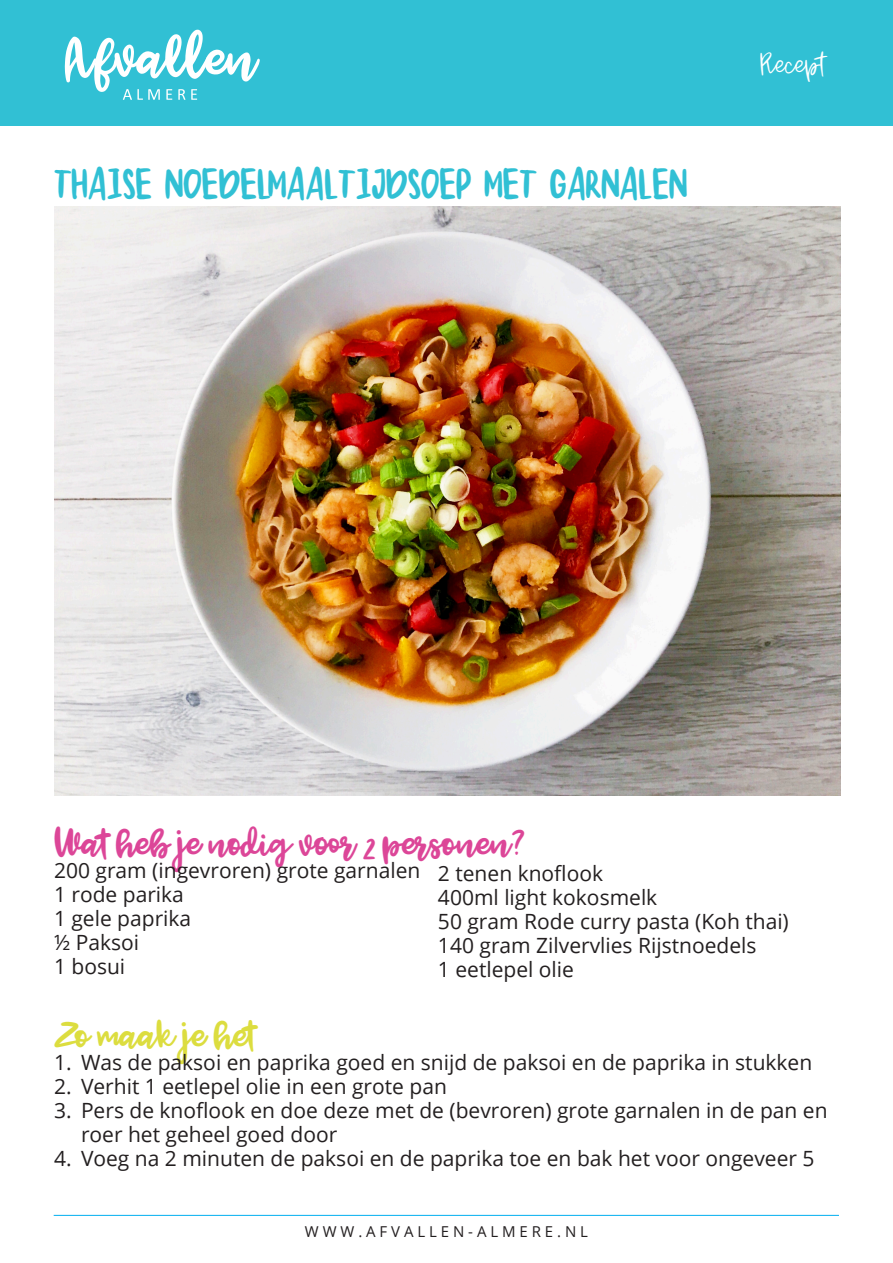
<style>
.page{position:relative;width:893px;height:1263px;background:#fff}
.page>*{position:absolute;margin:0;border:0;box-sizing:border-box;transform-origin:0 0}
.t1{font:42px "Jenthill Caps";color:#31c0d4}
.t2{font:36px "Jenthill";color:#dc4698}
.t3{font:36px "Jenthill";color:#dcdd3f}
.t4{font:300 28.5px "Jenthill";color:#fff}
.t5{font:21px/24px "Open Sans";color:#231f20}
.t6{font:15px "Open Sans";color:#231f20}
</style>
<div class="page">
<div style="left:0;top:0;width:893px;height:126px;background:#31c0d4"></div>
<svg style="left:65px;top:30px;width:195px;height:70px"></svg>
<img style="left:54px;top:206px;width:787px;height:589px">
<hr style="left:54px;top:1215px;width:785px;height:1px;background:#00aeef">
<p class="t1" style="left:54px;top:157px;width:635px">THAISE NOEDELMAALTIJDSOEP MET GARNALEN</p>
<h3 class="t4" style="left:760px;top:46px;width:67px">Recept</h3>
<p class="t2" style="left:54px;top:820px;width:472px">Wat heb je nodig voor 2 personen?</p>
<p class="t5" style="left:54px;top:858px;width:368px">200 gram (ingevroren) grote garnalen</p>
<p class="t5" style="left:54px;top:882px;width:131px">1 rode parika</p>
<p class="t5" style="left:54px;top:906px;width:139px">1 gele paprika</p>
<p class="t5" style="left:54px;top:930px;width:87px">½ Paksoi</p>
<p class="t5" style="left:54px;top:954px;width:73px">1 bosui</p>
<p class="t5" style="left:438px;top:860px;width:167px">2 tenen knoflook</p>
<p class="t5" style="left:438px;top:884px;width:221px">400ml light kokosmelk</p>
<p class="t5" style="left:438px;top:908px;width:352px">50 gram Rode curry pasta (Koh thai)</p>
<p class="t5" style="left:438px;top:932px;width:320px">140 gram Zilvervlies Rijstnoedels</p>
<p class="t5" style="left:438px;top:956px;width:138px">1 eetlepel olie</p>
<p class="t3" style="left:54px;top:1012px;width:203px">Zo maak je het</p>
<p class="t5" style="left:54px;top:1050px;width:760px">1. Was de paksoi en paprika goed en snijd de paksoi en de paprika in stukken</p>
<p class="t5" style="left:54px;top:1074px;width:394px">2. Verhit 1 eetlepel olie in een grote pan</p>
<p class="t5" style="left:81px;top:1098px;width:748px;text-indent:-27px">3. Pers de knoflook en doe deze met de (bevroren) grote garnalen in de pan en roer het geheel goed door</p>
<p class="t5" style="left:54px;top:1146px;width:762px">4. Voeg na 2 minuten de paksoi en de paprika toe en bak het voor ongeveer 5</p>
<p class="t6" style="left:305px;top:1221px;width:285px">W W W . A F V A L L E N - A L M E R E . N L</p>
</div>
